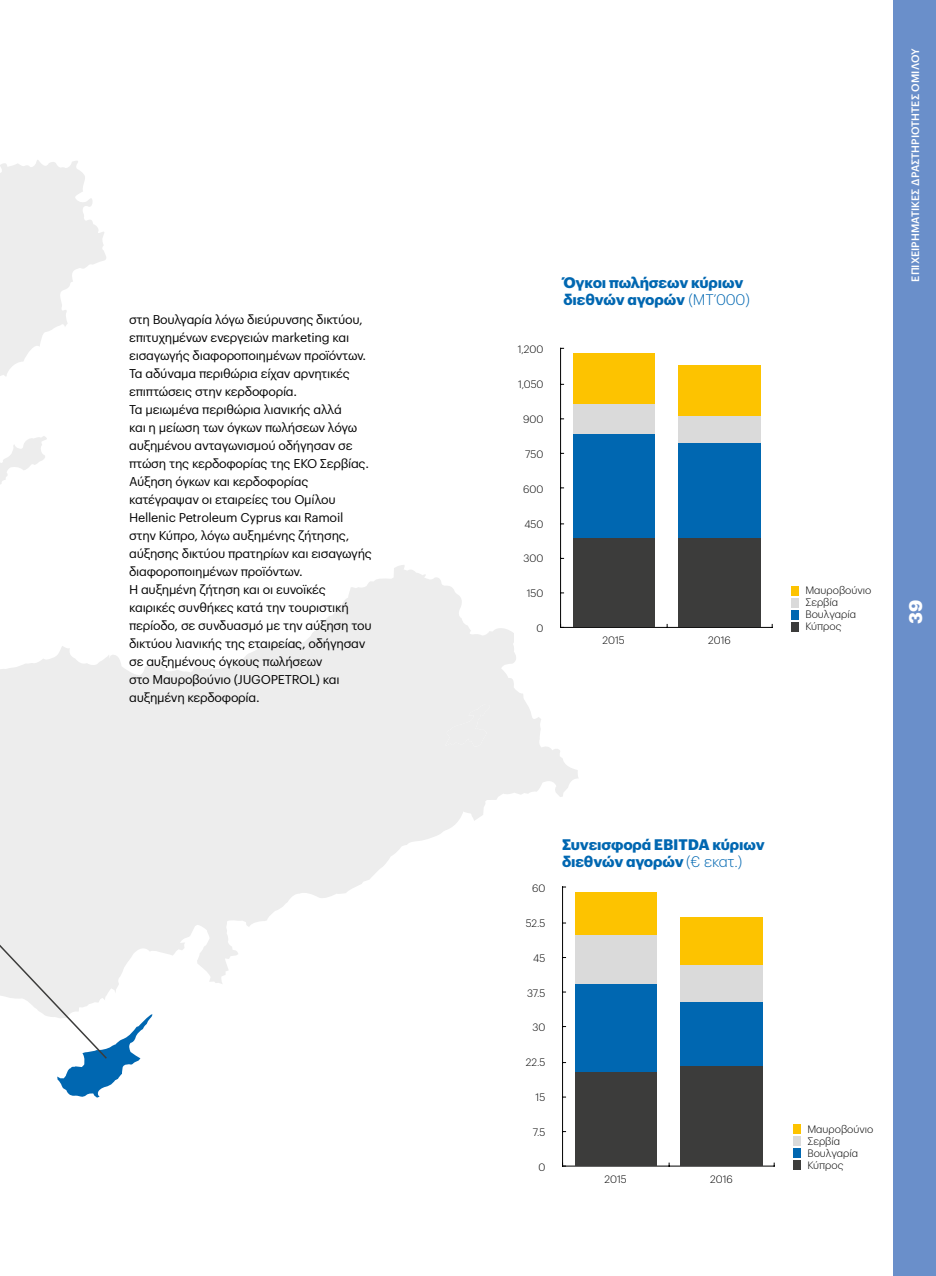
<style>
.page{position:relative;width:936px;height:1276px;background:#fff}
.page>*{position:absolute;margin:0;border:0;box-sizing:border-box;transform-origin:0 0}
.t1{font:700 18px "Graphik LCG";color:#fff}
.t2{font:700 15px/17.4px "Graphik LCG";letter-spacing:-.01em;color:#0067b1}
.t3{font:12.45px/18px "Graphik LCG";letter-spacing:-.02em;color:#000}
.t4{font:300 10.5px "Graphik LCG";color:#000}
.t5{font:500 10.5px "Graphik LCG";letter-spacing:.005em;color:#fff}
.s1{font-weight:300}
</style>
<div class="page">
<div style="left:893px;top:0;width:42px;height:1276px;background:#6a8fca"></div>
<svg style="left:0;top:160px;width:106px;height:324px"></svg>
<svg style="left:0;top:565px;width:578px;height:419px;fill:#ededed"></svg>
<svg style="left:0;top:813px;width:153px;height:284px"></svg>
<div style="left:514px;top:301px;width:363px;height:346px;background:#fff"></div>
<hr style="left:560px;top:348px;width:1px;height:279px;background:#000">
<hr style="left:560px;top:627px;width:212px;height:1px;background:#000">
<div style="left:573px;top:353px;width:81px;height:51px;background:#fdc300"></div>
<div style="left:678px;top:365px;width:82px;height:51px;background:#fdc300"></div>
<div style="left:573px;top:404px;width:81px;height:30px;background:#dadada"></div>
<div style="left:678px;top:416px;width:82px;height:27px;background:#dadada"></div>
<div style="left:573px;top:434px;width:81px;height:104px;background:#0067b1"></div>
<div style="left:678px;top:443px;width:82px;height:95px;background:#0067b1"></div>
<div style="left:573px;top:538px;width:81px;height:88px;background:#3c3c3b"></div>
<div style="left:678px;top:538px;width:82px;height:88px;background:#3c3c3b"></div>
<div style="left:790px;top:622px;width:8px;height:9px;background:#3c3c3b"></div>
<div style="left:790px;top:610px;width:8px;height:9px;background:#0067b1"></div>
<div style="left:790px;top:598px;width:8px;height:9px;background:#dadada"></div>
<div style="left:790px;top:586px;width:8px;height:9px;background:#fdc300"></div>
<div style="left:514px;top:870px;width:363px;height:316px;background:#fff"></div>
<hr style="left:562px;top:887px;width:1px;height:279px;background:#000">
<hr style="left:562px;top:1165px;width:212px;height:1px;background:#000">
<div style="left:575px;top:892px;width:81px;height:43px;background:#fdc300"></div>
<div style="left:680px;top:917px;width:82px;height:48px;background:#fdc300"></div>
<div style="left:575px;top:935px;width:81px;height:48px;background:#dadada"></div>
<div style="left:680px;top:965px;width:82px;height:36px;background:#dadada"></div>
<div style="left:575px;top:983px;width:81px;height:89px;background:#0067b1"></div>
<div style="left:680px;top:1001px;width:82px;height:65px;background:#0067b1"></div>
<div style="left:575px;top:1072px;width:81px;height:93px;background:#3c3c3b"></div>
<div style="left:680px;top:1066px;width:82px;height:99px;background:#3c3c3b"></div>
<div style="left:792px;top:1160px;width:8px;height:9px;background:#3c3c3b"></div>
<div style="left:792px;top:1148px;width:8px;height:9px;background:#0067b1"></div>
<div style="left:792px;top:1136px;width:8px;height:9px;background:#dadada"></div>
<div style="left:792px;top:1124px;width:8px;height:9px;background:#fdc300"></div>
<p class="t3" style="left:129px;top:309px;width:244px">στη Βουλγαρία λόγω διεύρυνσης δικτύου, επιτυχημένων ενεργειών marketing και εισαγωγής διαφοροποιημένων προϊόντων.<br>Τα αδύναμα περιθώρια είχαν αρνητικές επιπτώσεις στην κερδοφορία.<br>Τα μειωμένα περιθώρια λιανικής αλλά<br>και η μείωση των όγκων πωλήσεων λόγω αυξημένου ανταγωνισμού οδήγησαν σε πτώση της κερδοφορίας της ΕΚΟ Σερβίας.<br>Αύξηση όγκων και κερδοφορίας κατέγραψαν οι εταιρείες του Ομίλου Hellenic Petroleum Cyprus και Ramoil στην Κύπρο, λόγω αυξημένης ζήτησης, αύξησης δικτύου πρατηρίων και εισαγωγής διαφοροποιημένων προϊόντων.<br>Η αυξημένη ζήτηση και οι ευνοϊκές καιρικές συνθήκες κατά την τουριστική περίοδο, σε συνδυασμό με την αύξηση του δικτύου λιανικής της εταιρείας, οδήγησαν σε αυξημένους όγκους πωλήσεων<br>στο Μαυροβούνιο (JUGOPETROL) και αυξημένη κερδοφορία.</p>
<p class="t4" style="left:517px;top:342px;width:27px">1,200</p>
<p class="t4" style="left:518px;top:376px;width:27px">1,050</p>
<p class="t4" style="left:523px;top:411px;width:22px">900</p>
<p class="t4" style="left:525px;top:446px;width:20px">750</p>
<p class="t4" style="left:523px;top:481px;width:22px">600</p>
<p class="t4" style="left:524px;top:516px;width:21px">450</p>
<p class="t4" style="left:523px;top:551px;width:21px">300</p>
<p class="t4" style="left:526px;top:586px;width:18px">150</p>
<p class="t4" style="left:536px;top:621px;width:8px">0</p>
<p class="t2" style="left:563px;top:272px;width:188px">Όγκοι πωλήσεων κύριων διεθνών αγορών <span class="s1">(ΜΤ’000)</span></p>
<p class="t4" style="left:602px;top:633px;width:24px">2015</p>
<p class="t4" style="left:708px;top:633px;width:24px">2016</p>
<p class="t5" style="left:907px;top:282px;width:233px;rotate:-90deg">ΕΠΙΧΕΙΡΗ ΜΑΤΙΚΕΣ ΔΡΑΣΤΗΡΙΟΤΗΤΕΣ ΟΜΙΛΟΥ</p>
<p class="t4" style="left:805px;top:583px;width:68px">Μαυροβούνιο</p>
<p class="t4" style="left:805px;top:595px;width:34px">Σερβία</p>
<p class="t4" style="left:805px;top:607px;width:52px">Βουλγαρία</p>
<p class="t4" style="left:805px;top:619px;width:38px">Κύπρος</p>
<h1 class="t1" style="left:901px;top:624px;width:26px;rotate:-90deg">39</h1>
<p class="t4" style="left:532px;top:880px;width:15px">60</p>
<p class="t4" style="left:525px;top:915px;width:21px">52.5</p>
<p class="t4" style="left:535px;top:919px;width:8px">0</p>
<p class="t4" style="left:533px;top:950px;width:14px">45</p>
<p class="t4" style="left:527px;top:985px;width:20px">37.5</p>
<p class="t4" style="left:532px;top:1020px;width:14px">30</p>
<p class="t4" style="left:526px;top:1054px;width:21px">22.5</p>
<p class="t4" style="left:535px;top:1089px;width:11px">15</p>
<p class="t4" style="left:532px;top:1124px;width:14px">7.5</p>
<p class="t4" style="left:538px;top:1159px;width:8px">0</p>
<p class="t2" style="left:562px;top:834px;width:204px">Συνεισφορά EBITDA κύριων διεθνών αγορών <span class="s1">(€ εκατ.)</span></p>
<p class="t4" style="left:604px;top:1171px;width:24px">2015</p>
<p class="t4" style="left:710px;top:1171px;width:24px">2016</p>
<p class="t4" style="left:807px;top:1121px;width:68px">Μαυροβούνιο</p>
<p class="t4" style="left:807px;top:1133px;width:34px">Σερβία</p>
<p class="t4" style="left:807px;top:1145px;width:52px">Βουλγαρία</p>
<p class="t4" style="left:807px;top:1157px;width:38px">Κύπρος</p>
</div>
